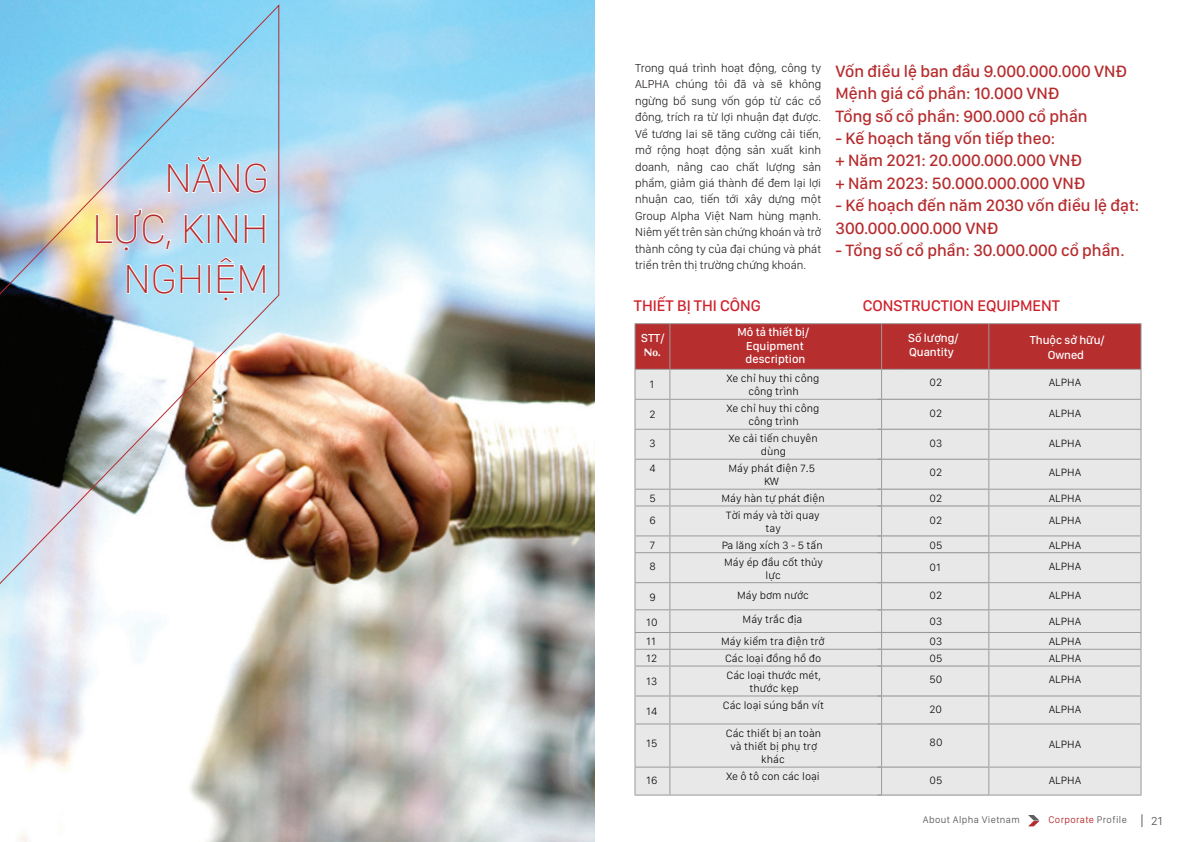
<style>
.page{position:relative;width:1191px;height:842px;background:#fff}
.page>*{position:absolute;margin:0;border:0;box-sizing:border-box;transform-origin:0 0}
.Paragraph_Style_3{font:100 42px/50.4px "San Francisco Display";color:#b62c2e;text-align:right}
.Paragraph_Style_2{font:500 17px/22.4px "San Francisco Display";color:#b62c2e}
.t1{font:500 16px "San Francisco Display";color:#ce202a}
.Paragraph_Style_1{font:300 12px/16.4px "San Francisco Display";color:#231f20;text-align:justify}
.t2{font:500 12px/13.2px "San Francisco Display";color:#fff;text-align:center}
.t3{font:12px "San Francisco Display";color:#5f5f62}
.t4{font:300 11px/13.2px "San Francisco Text";color:#000;text-align:center}
.t5{font:700 11px "UTM Aptima";color:#fff}
.t6{font:10px "San Francisco Display";letter-spacing:.04em;color:#5f5f62}
.t7{font:10px "San Francisco Display";letter-spacing:.04em;color:#b62c2e}
.s1{color:#5f5f62}
</style>
<div class="page">
<svg style="left:1028px;top:815px;width:11px;height:11px"></svg>
<svg style="left:1141px;top:814px;width:1px;height:13px"></svg>
<img style="left:0;top:0;width:594px;height:842px">
<img style="left:0;top:3px;width:280px;height:723px">
<svg style="left:167px;top:155px;width:100px;height:39px"></svg>
<svg style="left:95px;top:208px;width:77px;height:43px;background:#dfdad3"></svg>
<svg style="left:183px;top:212px;width:23px;height:32px"></svg>
<div style="left:207px;top:214px;width:3px;height:29px;border:2px solid #fff"></div>
<svg style="left:216px;top:213px;width:50px;height:31px"></svg>
<svg style="left:126px;top:263px;width:76px;height:32px"></svg>
<div style="left:208px;top:264px;width:3px;height:30px;border:2px solid #fff"></div>
<svg style="left:217px;top:256px;width:49px;height:46px"></svg>
<div style="left:635px;top:724px;width:505px;height:70px;background:#e8e8e8"></div>
<svg style="left:634px;top:323px;width:507px;height:400px;background:#decfcf"></svg>
<hr style="left:634px;top:723px;width:36px;height:1px;background:#9a9a9b">
<hr style="left:634px;top:724px;width:1px;height:43px;background:#9a9a9b">
<hr style="left:670px;top:723px;width:211px;height:1px;background:#9a9a9b">
<hr style="left:669px;top:724px;width:1px;height:43px;background:#9a9a9b">
<hr style="left:881px;top:724px;width:1px;height:43px;background:#9a9a9b">
<hr style="left:877px;top:723px;width:111px;height:1px;background:#9a9a9b">
<hr style="left:988px;top:723px;width:153px;height:1px;background:#9a9a9b">
<hr style="left:988px;top:724px;width:1px;height:43px;background:#9a9a9b">
<hr style="left:1140px;top:724px;width:1px;height:43px;background:#9a9a9b">
<hr style="left:634px;top:767px;width:36px;height:1px;background:#9a9a9b">
<svg style="left:634px;top:768px;width:1px;height:26px"></svg>
<hr style="left:670px;top:767px;width:211px;height:1px;background:#9a9a9b">
<svg style="left:669px;top:768px;width:1px;height:26px"></svg>
<svg style="left:881px;top:768px;width:1px;height:26px"></svg>
<hr style="left:877px;top:766px;width:111px;height:2px;background:#9a9a9b">
<hr style="left:988px;top:767px;width:153px;height:1px;background:#9a9a9b">
<svg style="left:988px;top:768px;width:1px;height:26px"></svg>
<svg style="left:1140px;top:768px;width:1px;height:26px"></svg>
<hr style="left:634px;top:794px;width:36px;height:1px;background:#9a9a9b">
<hr style="left:670px;top:794px;width:211px;height:1px;background:#9a9a9b">
<hr style="left:877px;top:794px;width:111px;height:2px;background:#9a9a9b">
<hr style="left:988px;top:794px;width:153px;height:1px;background:#9a9a9b">
<p class="Paragraph_Style_3" style="left:93px;top:152px;width:178px">NĂNG<br>LỰC, KINH<br>NGHIỆM</p>
<p class="Paragraph_Style_1" style="left:635px;top:59px;width:188px">Trong quá trình hoạt động, công ty ALPHA chúng tôi đã và sẽ không ngừng bổ sung vốn góp từ các cổ đông, trích ra từ lợi nhuận đạt được.<br>Về tương lai sẽ tăng cường cải tiến, mở rộng hoạt động sản xuất kinh doanh, nâng cao chất lượng sản phẩm, giảm giá thành để đem lại lợi nhuận cao, tiến tới xây dựng một Group Alpha Việt Nam hùng mạnh.<br>Niêm yết trên sàn chứng khoán và trở thành công ty của đại chúng và phát triển trên thị trường chứng khoán.</p>
<p class="Paragraph_Style_2" style="left:835px;top:59px;width:293px">Vốn điều lệ ban đầu 9.000.000.000 VNĐ</p>
<p class="Paragraph_Style_2" style="left:835px;top:82px;width:225px">Mệnh giá cổ phần: 10.000 VNĐ</p>
<p class="Paragraph_Style_2" style="left:835px;top:104px;width:253px">Tổng số cổ phần: 900.000 cổ phần</p>
<p class="Paragraph_Style_2" style="left:835px;top:127px;width:221px">- Kế hoạch tăng vốn tiếp theo:</p>
<p class="Paragraph_Style_2" style="left:835px;top:149px;width:248px">+ Năm 2021: 20.000.000.000 VNĐ</p>
<p class="Paragraph_Style_2" style="left:835px;top:171px;width:251px">+ Năm 2023: 50.000.000.000 VNĐ</p>
<p class="Paragraph_Style_2" style="left:835px;top:194px;width:305px">- Kế hoạch đến năm 2030 vốn điều lệ đạt:<br>300.000.000.000 VNĐ</p>
<p class="Paragraph_Style_2" style="left:835px;top:239px;width:290px">- Tổng số cổ phần: 30.000.000 cổ phần.</p>
<p class="t1" style="left:634px;top:295px;width:128px">THIẾT BỊ THI CÔNG</p>
<p class="t1" style="left:862px;top:295px;width:199px">CONSTRUCTION EQUIPMENT</p>
<p class="t2" style="left:641px;top:331px;width:25px">STT/</p>
<p class="t5" style="left:644px;top:343px;width:19px">No.</p>
<p class="t2" style="left:737px;top:325px;width:73px">Mô tả thiết bị/<br>Equipment description</p>
<p class="t2" style="left:908px;top:331px;width:52px;text-align:left">Số lượng/<br>Quantity</p>
<p class="t2" style="left:1029px;top:333px;width:76px;line-height:14.4px">Thuộc sở hữu/<br>Owned</p>
<p class="t4" style="left:649px;top:377px;width:6px">1</p>
<p class="t4" style="left:726px;top:371px;width:94px">Xe chỉ huy thi công công trình</p>
<p class="t4" style="left:929px;top:375px;width:14px">02</p>
<p class="t4" style="left:1048px;top:375px;width:34px">ALPHA</p>
<p class="t4" style="left:649px;top:407px;width:7px">2</p>
<p class="t4" style="left:726px;top:401px;width:94px">Xe chỉ huy thi công công trình</p>
<p class="t4" style="left:929px;top:406px;width:14px">02</p>
<p class="t4" style="left:1048px;top:406px;width:34px">ALPHA</p>
<p class="t4" style="left:649px;top:436px;width:8px">3</p>
<p class="t4" style="left:728px;top:431px;width:91px">Xe cải tiến chuyên dùng</p>
<p class="t4" style="left:929px;top:436px;width:14px">03</p>
<p class="t4" style="left:1048px;top:436px;width:34px">ALPHA</p>
<p class="t4" style="left:649px;top:461px;width:8px">4</p>
<p class="t4" style="left:728px;top:461px;width:88px">Máy phát điện 7.5<br>KW</p>
<p class="t4" style="left:929px;top:465px;width:14px">02</p>
<p class="t4" style="left:1048px;top:465px;width:34px">ALPHA</p>
<p class="t4" style="left:649px;top:491px;width:8px">5</p>
<p class="t4" style="left:721px;top:491px;width:105px">Máy hàn tự phát điện</p>
<p class="t4" style="left:929px;top:491px;width:14px">02</p>
<p class="t4" style="left:1048px;top:491px;width:34px">ALPHA</p>
<p class="t4" style="left:649px;top:513px;width:8px">6</p>
<p class="t4" style="left:726px;top:508px;width:95px">Tời máy và tời quay tay</p>
<p class="t4" style="left:929px;top:513px;width:14px">02</p>
<p class="t4" style="left:1048px;top:513px;width:34px">ALPHA</p>
<p class="t4" style="left:649px;top:538px;width:7px">7</p>
<p class="t4" style="left:721px;top:538px;width:103px">Pa lăng xích 3 - 5 tấn</p>
<p class="t4" style="left:929px;top:538px;width:14px">05</p>
<p class="t4" style="left:1048px;top:538px;width:34px">ALPHA</p>
<p class="t4" style="left:649px;top:559px;width:8px">8</p>
<p class="t4" style="left:724px;top:555px;width:100px">Máy ép đầu cốt thủy lực</p>
<p class="t4" style="left:929px;top:561px;width:13px">01</p>
<p class="t4" style="left:1048px;top:560px;width:34px">ALPHA</p>
<p class="t4" style="left:649px;top:591px;width:8px">9</p>
<p class="t4" style="left:737px;top:589px;width:73px">Máy bơm nước</p>
<p class="t4" style="left:929px;top:589px;width:14px">02</p>
<p class="t4" style="left:1048px;top:589px;width:34px">ALPHA</p>
<p class="t4" style="left:646px;top:615px;width:13px">10</p>
<p class="t4" style="left:742px;top:612px;width:61px">Máy trắc địa</p>
<p class="t4" style="left:929px;top:614px;width:14px">03</p>
<p class="t4" style="left:1048px;top:614px;width:34px">ALPHA</p>
<p class="t4" style="left:646px;top:635px;width:11px">11</p>
<p class="t4" style="left:721px;top:635px;width:105px">Máy kiểm tra điện trở</p>
<p class="t4" style="left:929px;top:635px;width:14px">03</p>
<p class="t4" style="left:1048px;top:635px;width:34px">ALPHA</p>
<p class="t4" style="left:646px;top:651px;width:12px">12</p>
<p class="t4" style="left:725px;top:651px;width:98px">Các loại đồng hồ đo</p>
<p class="t4" style="left:929px;top:651px;width:14px">05</p>
<p class="t4" style="left:1048px;top:651px;width:34px">ALPHA</p>
<p class="t4" style="left:646px;top:674px;width:12px">13</p>
<p class="t4" style="left:726px;top:668px;width:96px">Các loại thước mét, thước kẹp</p>
<p class="t4" style="left:929px;top:672px;width:14px">50</p>
<p class="t4" style="left:1048px;top:672px;width:34px">ALPHA</p>
<p class="t4" style="left:646px;top:704px;width:13px">14</p>
<p class="t4" style="left:722px;top:698px;width:103px">Các loại súng bắn vít</p>
<p class="t4" style="left:929px;top:702px;width:14px">20</p>
<p class="t4" style="left:1048px;top:702px;width:34px">ALPHA</p>
<p class="t4" style="left:646px;top:736px;width:13px">15</p>
<p class="t4" style="left:725px;top:726px;width:97px">Các thiết bị an toàn và thiết bị phụ trợ khác</p>
<p class="t4" style="left:929px;top:735px;width:14px">80</p>
<p class="t4" style="left:1048px;top:737px;width:34px">ALPHA</p>
<p class="t4" style="left:646px;top:773px;width:13px">16</p>
<p class="t4" style="left:726px;top:769px;width:95px">Xe ô tô con các loại</p>
<p class="t4" style="left:929px;top:773px;width:14px">05</p>
<p class="t4" style="left:1048px;top:773px;width:34px">ALPHA</p>
<p class="t6" style="left:923px;top:813px;width:98px">About Alpha Vietnam</p>
<p class="t7" style="left:1048px;top:813px;width:80px">Corporate <span class="s1">Profile</span></p>
<p class="t3" style="left:1151px;top:813px;width:13px">21</p>
</div>
